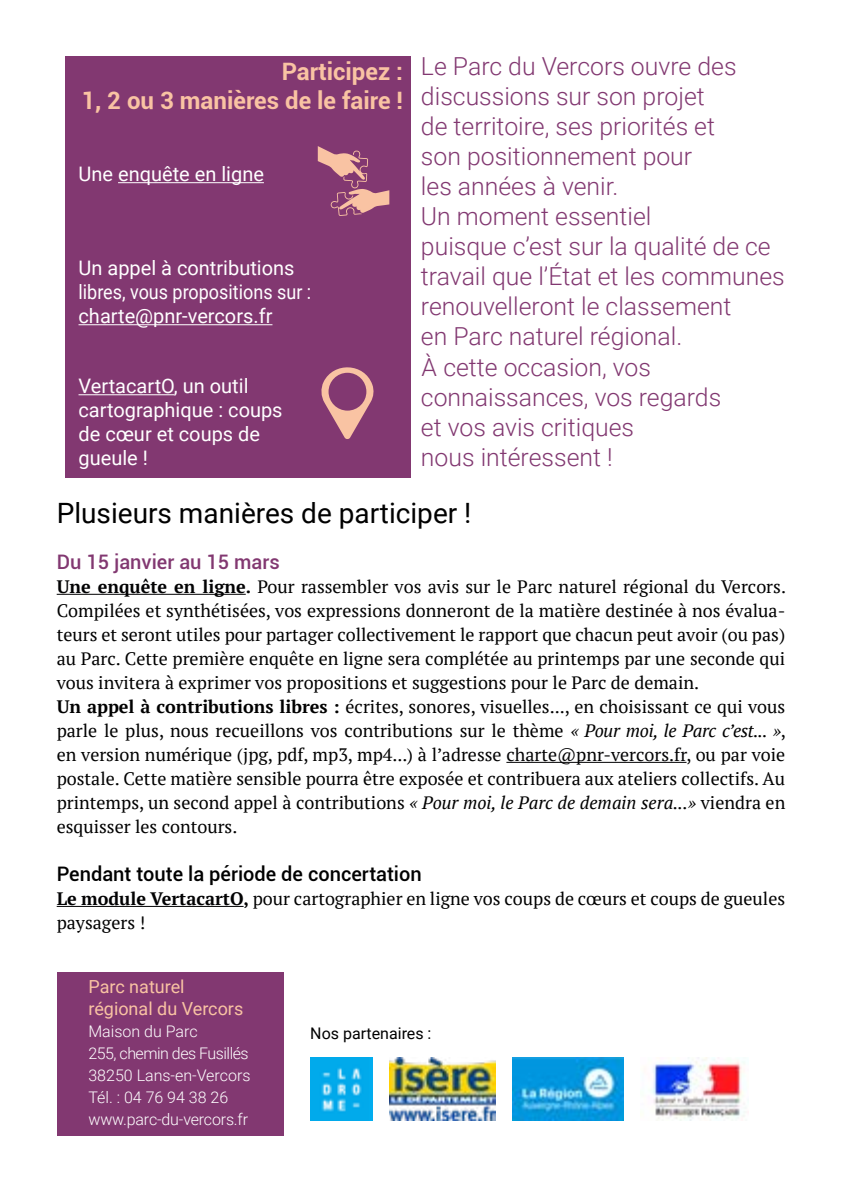
<style>
.page{position:relative;width:842px;height:1191px;background:#fff}
.page>*{position:absolute;margin:0;border:0;box-sizing:border-box;transform-origin:0 0}
.t1{font:28px "Roboto";color:#000}
.t2{font:300 24.8px/30px "Roboto";color:#823871}
.t3{font:700 24px/28.8px "Roboto";color:#f9c3a3;text-align:right}
.t4{font:20px/24px "Roboto";color:#fff}
.t5{font:500 20px "Roboto";color:#000}
.t6{font:500 20px "Roboto";color:#823871}
.t7{font:18px/24px "PT Serif";color:#000}
.t8{font:18px/22px "Roboto";color:#f9c3a3}
.t9{font:300 16px/22px "Roboto";letter-spacing:-.01em;color:#fff}
.t10{font:16px "Roboto";color:#000}
.s1{font-weight:700;color:#020203}
.s2{font-weight:700}
.s3{font-style:italic}
.s4{color:#020203}
</style>
<div class="page">
<hr style="left:57px;top:594px;width:189px;height:1px;background:#020203">
<hr style="left:506px;top:762px;width:180px;height:1px;background:#020203">
<hr style="left:57px;top:906px;width:187px;height:1px;background:#020203">
<div style="left:57px;top:972px;width:226px;height:163px;background:#823871"></div>
<div style="left:65px;top:57px;width:346px;height:421px;background:#823871"></div>
<hr style="left:118px;top:182px;width:146px;height:1px;background:#fff">
<hr style="left:79px;top:324px;width:193px;height:1px;background:#fff">
<hr style="left:79px;top:394px;width:95px;height:1px;background:#fff">
<svg style="left:318px;top:146px;width:71px;height:70px"></svg>
<img style="left:310px;top:1057px;width:63px;height:63px">
<img style="left:389px;top:1057px;width:107px;height:63px">
<img style="left:512px;top:1057px;width:112px;height:63px">
<img style="left:651px;top:1057px;width:94px;height:63px">
<svg style="left:321px;top:367px;width:53px;height:72px"></svg>
<h3 class="t3" style="left:81px;top:56px;width:323px">Participez :<br>1, 2 ou 3 manières de le faire !</h3>
<p class="t4" style="left:79px;top:161px;width:187px">Une enquête en ligne</p>
<p class="t4" style="left:79px;top:255px;width:234px">Un appel à contributions libres, vous propositions sur : charte@pnr-vercors.fr</p>
<p class="t4" style="left:79px;top:373px;width:206px">VertacartO, un outil cartographique : coups de cœur et coups de gueule !</p>
<p class="t2" style="left:421px;top:51px;width:365px">Le Parc du Vercors ouvre des discussions sur son projet<br>de territoire, ses priorités et<br>son positionnement pour<br>les années à venir.<br>Un moment essentiel<br>puisque c’est sur la qualité de ce travail que l’État et les communes renouvelleront le classement<br>en Parc naturel régional.<br>À cette occasion, vos connaissances, vos regards<br>et vos avis critiques<br>nous intéressent !</p>
<h1 class="t1" style="left:57px;top:493px;width:416px">Plusieurs manières de participer !</h1>
<p class="t6" style="left:57px;top:548px;width:225px">Du 15 janvier au 15 mars</p>
<p class="t7" style="left:57px;top:574px;width:731px"><span class="s1">Une enquête en ligne</span><span class="s2">.</span> Pour rassembler vos avis sur le Parc naturel régional du Vercors.<br>Compilées et synthétisées, vos expressions donneront de la matière destinée à nos évalua&shy;teurs et seront utiles pour partager collectivement le rapport que chacun peut avoir (ou pas) au Parc. Cette première enquête en ligne sera complétée au printemps par une seconde qui vous invitera à exprimer vos propositions et suggestions pour le Parc de demain.<br><span class="s2">Un appel à contributions libres :</span> écrites, sonores, visuelles..., en choisissant ce qui vous parle le plus, nous recueillons vos contributions sur le thème <span class="s3">« Pour moi, le Parc c’est... »</span>, en version numérique (jpg, pdf, mp3, mp4...) à l’adre<span class="s4">sse charte@pnr-vercors.fr</span>, ou par voie postale. Cette matière sensible pourra être exposée et contribuera aux ateliers collectifs. Au printemps, un second appel à contributions <span class="s3">« Pour moi, le Parc de demain sera...»</span> viendra en esquisser les contours.</p>
<p class="t5" style="left:57px;top:860px;width:366px">Pendant toute la période de concertation</p>
<p class="t7" style="left:57px;top:886px;width:730px"><span class="s1">Le module VertacartO</span><span class="s2">,</span> pour cartographier en ligne vos coups de cœurs et coups de gueules paysagers !</p>
<p class="t8" style="left:88px;top:975px;width:156px">Parc naturel régional du Vercors</p>
<p class="t9" style="left:88px;top:1020px;width:164px">Maison du Parc<br>255, chemin des Fusillés<br>38250 Lans-en-Vercors<br>Tél. : 04 76 94 38 26 www.parc-du-vercors.fr</p>
<p class="t10" style="left:310px;top:1022px;width:123px">Nos partenaires :</p>
</div>
